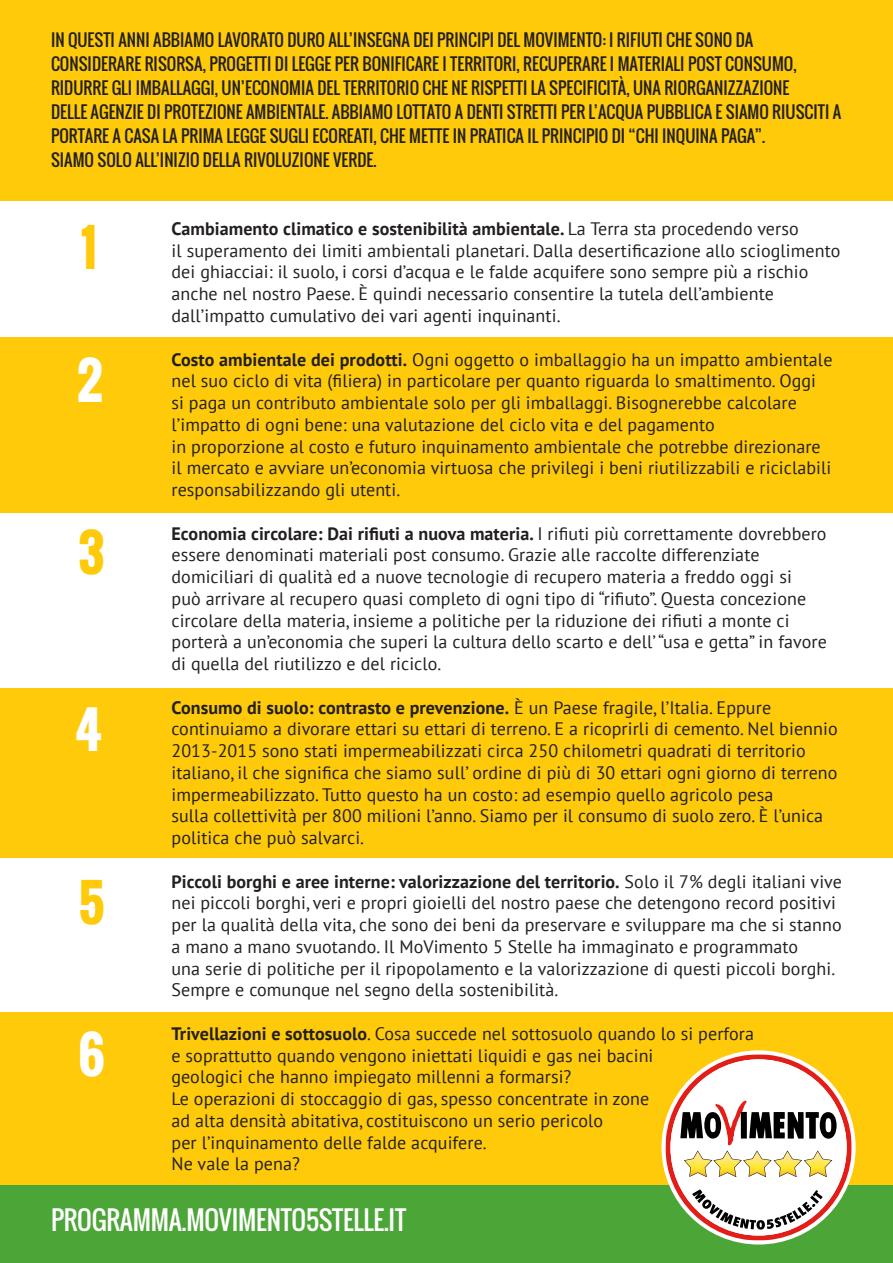
<style>
.page{position:relative;width:893px;height:1263px;background:#fff}
.page>*{position:absolute;margin:0;border:0;box-sizing:border-box;transform-origin:0 0}
.t1{font:700 49.5px "Oswald";color:#fff}
.t2{font:700 49.5px "Oswald";color:#feca0a}
.t3{font:25.5px "Oswald";letter-spacing:-.01em;color:#fff}
.t4{font:18px/21.8px "PT Sans";letter-spacing:.005em;color:#231f20}
.t5{font:700 18px "PT Sans";letter-spacing:.005em;color:#231f20}
.t6{font:16.5px/24px "Oswald";color:#231f20}
.s1{font-weight:400}
.s2{font-weight:700}
</style>
<div class="page">
<div style="left:0;top:688px;width:893px;height:169px;background:#feca0a"></div>
<div style="left:0;top:1012px;width:893px;height:214px;background:#feca0a"></div>
<div style="left:0;top:1186px;width:893px;height:77px;background:#4ca537"></div>
<svg style="left:665px;top:1054px;width:187px;height:186px"></svg>
<div style="left:0;top:0;width:893px;height:201px;background:#feca0a"></div>
<div style="left:0;top:337px;width:893px;height:176px;background:#feca0a"></div>
<p class="t6" style="left:51px;top:28px;width:747px">IN QUESTI ANNI ABBIAMO LAVORATO DURO ALL’INSEGNA DEI PRINCIPI DEL MOVIMENTO: I RIFIUTI CHE SONO DA<br>CONSIDERARE RISORSA, PROGETTI DI LEGGE PER BONIFICARE I TERRITORI, RECUPERARE I MATERIALI POST CONSUMO,<br>RIDURRE GLI IMBALLAGGI, UN’ECONOMIA DEL TERRITORIO CHE NE RISPETTI LA SPECIFICITÀ, UNA RIORGANIZZAZIONE</p>
<p class="t6" style="left:51px;top:100px;width:792px">DELLE AGENZIE DI PROTEZIONE AMBIENTALE. ABBIAMO LOTTATO A DENTI STRETTI PER L’ACQUA PUBBLICA E SIAMO RIUSCITI A<br>PORTARE A CASA LA PRIMA LEGGE SUGLI ECOREATI, CHE METTE IN PRATICA IL PRINCIPIO DI “CHI INQUINA PAGA”.</p>
<p class="t6" style="left:51px;top:148px;width:327px">SIAMO SOLO ALL’INIZIO DELLA RIVOLUZIONE VERDE.</p>
<p class="t2" style="left:81px;top:210px;width:18px">1</p>
<p class="t1" style="left:77px;top:344px;width:27px">2</p>
<p class="t2" style="left:78px;top:516px;width:28px">3</p>
<p class="t1" style="left:75px;top:692px;width:28px">4</p>
<p class="t2" style="left:78px;top:866px;width:28px">5</p>
<p class="t1" style="left:78px;top:1018px;width:28px">6</p>
<p class="t5" style="left:171px;top:217px;width:629px">Cambiamento climatico e sostenibilità ambientale. <span class="s1">La Terra sta procedendo verso</span></p>
<p class="t4" style="left:171px;top:239px;width:670px">il superamento dei limiti ambientali planetari. Dalla desertificazione allo scioglimento dei ghiacciai: il suolo, i corsi d’acqua e le falde acquifere sono sempre più a rischio anche nel nostro Paese. È quindi necessario consentire la tutela dell’ambiente dall’impatto cumulativo dei vari agenti inquinanti.</p>
<p class="t4" style="left:171px;top:348px;width:662px"><span class="s2">Costo ambientale dei prodotti.</span> Ogni oggetto o imballaggio ha un impatto ambientale nel suo ciclo di vita (filiera) in particolare per quanto riguarda lo smaltimento. Oggi si paga un contributo ambientale solo per gli imballaggi. Bisognerebbe calcolare l’impatto di ogni bene: una valutazione del ciclo vita e del pagamento</p>
<p class="t4" style="left:171px;top:435px;width:661px">in proporzione al costo e futuro inquinamento ambientale che potrebbe direzionare il mercato e avviare un’economia virtuosa che privilegi i beni riutilizzabili e riciclabili responsabilizzando gli utenti.</p>
<p class="t4" style="left:171px;top:522px;width:657px"><span class="s2">Economia circolare: Dai rifiuti a nuova materia.</span> I rifiuti più correttamente dovrebbero essere denominati materiali post consumo. Grazie alle raccolte differenziate domiciliari di qualità ed a nuove tecnologie di recupero materia a freddo oggi si<br>può arrivare al recupero quasi completo di ogni tipo di “rifiuto”. Questa concezione circolare della materia, insieme a politiche per la riduzione dei rifiuti a monte ci porterà a un’economia che superi la cultura dello scarto e dell’ “usa e getta” in favore di quella del riutilizzo e del riciclo.</p>
<p class="t4" style="left:171px;top:696px;width:668px"><span class="s2">Consumo di suolo: contrasto e prevenzione.</span> È un Paese fragile, l’Italia. Eppure continuiamo a divorare ettari su ettari di terreno. E a ricoprirli di cemento. Nel biennio 2013-2015 sono stati impermeabilizzati circa 250 chilometri quadrati di territorio italiano, il che significa che siamo sull’ ordine di più di 30 ettari ogni giorno di terreno impermeabilizzato. Tutto questo ha un costo: ad esempio quello agricolo pesa</p>
<p class="t4" style="left:171px;top:805px;width:653px">sulla collettività per 800 milioni l’anno. Siamo per il consumo di suolo zero. È l’unica politica che può salvarci.</p>
<p class="t4" style="left:171px;top:870px;width:672px"><span class="s2">Piccoli borghi e aree interne: valorizzazione del territorio.</span> Solo il 7% degli italiani vive nei piccoli borghi, veri e propri gioielli del nostro paese che detengono record positivi per la qualità della vita, che sono dei beni da preservare e sviluppare ma che si stanno a mano a mano svuotando. Il MoVimento 5 Stelle ha immaginato e programmato</p>
<p class="t4" style="left:171px;top:957px;width:665px">una serie di politiche per il ripopolamento e la valorizzazione di questi piccoli borghi.<br>Sempre e comunque nel segno della sostenibilità.</p>
<p class="t4" style="left:171px;top:1022px;width:584px"><span class="s2">Trivellazioni e sottosuolo</span>. Cosa succede nel sottosuolo quando lo si perfora</p>
<p class="t4" style="left:171px;top:1044px;width:483px">e soprattutto quando vengono iniettati liquidi e gas nei bacini</p>
<p class="t4" style="left:171px;top:1066px;width:401px">geologici che hanno impiegato millenni a formarsi?</p>
<p class="t4" style="left:171px;top:1087px;width:479px">Le operazioni di stoccaggio di gas, spesso concentrate in zone</p>
<p class="t4" style="left:171px;top:1109px;width:433px">ad alta densità abitativa, costituiscono un serio pericolo</p>
<p class="t4" style="left:171px;top:1131px;width:317px">per l’inquinamento delle falde acquifere.</p>
<p class="t4" style="left:171px;top:1153px;width:130px">Ne vale la pena?</p>
<p class="t3" style="left:51px;top:1200px;width:357px">PROGRAMMA.MOVIMENTO5STELLE.IT</p>
</div>
